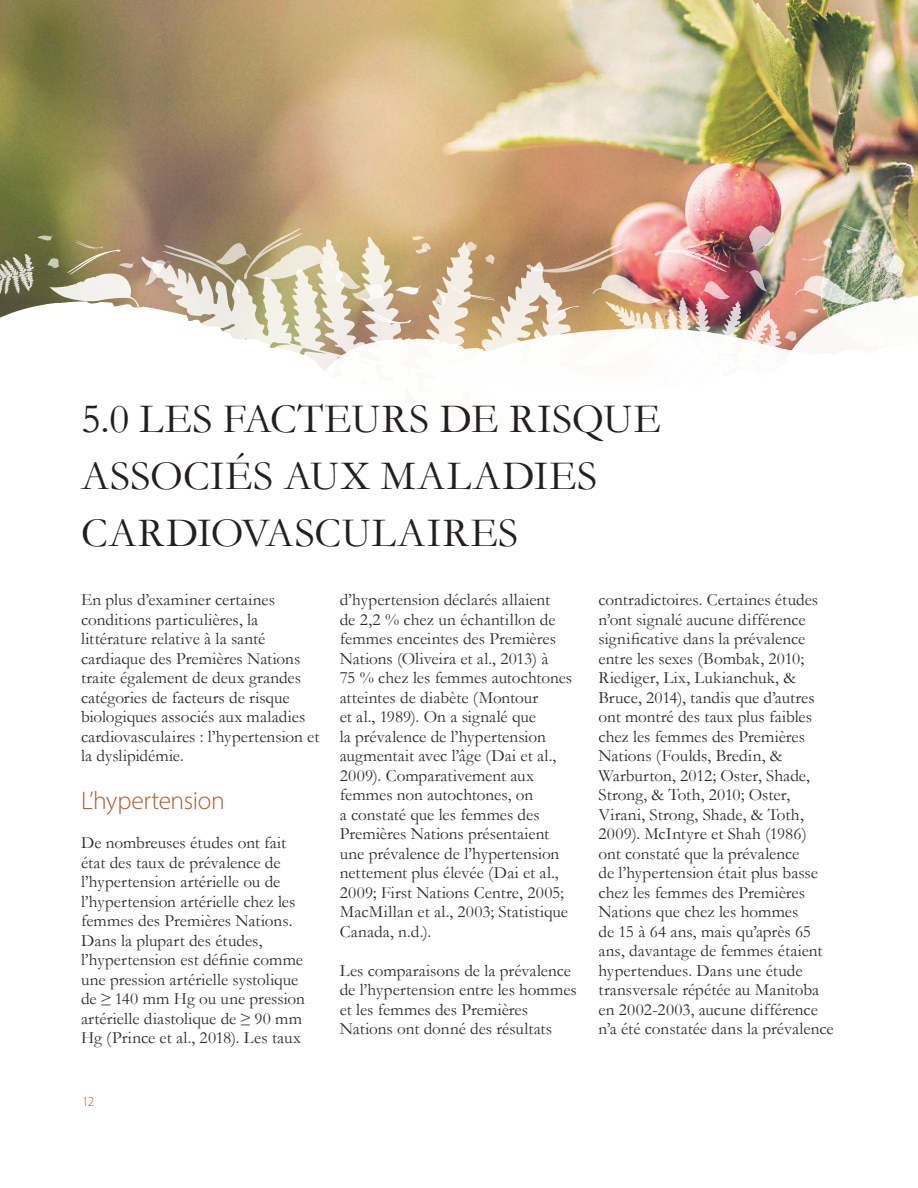
<style>
.page{position:relative;width:918px;height:1188px;background:#fff}
.page>*{position:absolute;margin:0;border:0;box-sizing:border-box;transform-origin:0 0}
.t1{font:42px/57px "Garamond";letter-spacing:.015em;color:#231f20}
.t2{font:300 25.5px "Myriad Pro";letter-spacing:-.015em;color:#ab5d33}
.t3{font:17.25px/19.5px "Garamond";color:#2e2b2c}
.t4{font:300 13.5px "Myriad Pro";color:#ab5d33}
.s1{font-family:"Times New Roman"}
</style>
<div class="page">
<img style="left:0;top:0;width:918px;height:301px">
<svg style="left:141px;top:235px;width:385px;height:136px"></svg>
<svg style="left:396px;top:285px;width:25px;height:10px"></svg>
<svg style="left:366px;top:310px;width:45px;height:14px"></svg>
<svg style="left:452px;top:287px;width:44px;height:13px"></svg>
<svg style="left:411px;top:235px;width:20px;height:19px"></svg>
<svg style="left:145px;top:228px;width:241px;height:75px;background:#c4b699"></svg>
<svg style="left:485px;top:255px;width:10px;height:9px"></svg>
<svg style="left:0;top:235px;width:139px;height:72px;background:#9c9575"></svg>
<img style="left:526px;top:223px;width:392px;height:128px">
<h1 class="t1" style="left:81px;top:390px;width:582px">5.0 LES FACTEURS DE RISQUE<br>ASSOCIÉS AUX MALADIES<br>CARDIOVASCULAIRES</h1>
<p class="t3" style="left:81px;top:590px;width:240px">En plus d’examiner certaines conditions particulières, la littérature relative à la santé cardiaque des Premières Nations traite également de deux grandes catégories de facteurs de risque biologiques associés aux maladies cardiovasculaires : l’hypertension et la dyslipidémie.</p>
<h2 class="t2" style="left:81px;top:785px;width:145px">L’hypertension</h2>
<p class="t3" style="left:81px;top:833px;width:225px">De nombreuses études ont fait état des taux de prévalence de l’hypertension artérielle ou de l’hypertension artérielle chez les femmes des Premières Nations.<br>Dans la plupart des études, l’hypertension est définie comme une pression artérielle systolique de <span class="s1">≥</span> 140 mm Hg ou une pression artérielle diastolique de <span class="s1">≥</span> 90 mm<br>Hg (Prince et al., 2018). Les taux</p>
<p class="t4" style="left:82px;top:1094px;width:14px">12</p>
<p class="t3" style="left:340px;top:590px;width:234px">d’hypertension déclarés allaient<br>de 2,2 % chez un échantillon de femmes enceintes des Premières<br>Nations (Oliveira et al., 2013) à<br>75 % chez les femmes autochtones atteintes de diabète (Montour<br>et al., 1989). On a signalé que<br>la prévalence de l’hypertension augmentait avec l’âge (Dai et al.,<br>2009). Comparativement aux femmes non autochtones, on<br>a constaté que les femmes des<br>Premières Nations présentaient une prévalence de l’hypertension nettement plus élevée (Dai et al.,<br>2009; First Nations Centre, 2005;<br>MacMillan et al., 2003; Statistique<br>Canada, n.d.).</p>
<p class="t3" style="left:340px;top:960px;width:239px">Les comparaisons de la prévalence de l’hypertension entre les hommes et les femmes des Premières<br>Nations ont donné des résultats</p>
<p class="t3" style="left:598px;top:590px;width:237px">contradictoires. Certaines études n’ont signalé aucune différence significative dans la prévalence entre les sexes (Bombak, 2010;<br>Riediger, Lix, Lukianchuk, &amp;<br>Bruce, 2014), tandis que d’autres ont montré des taux plus faibles chez les femmes des Premières<br>Nations (Foulds, Bredin, &amp;<br>Warburton, 2012; Oster, Shade,<br>Strong, &amp; Toth, 2010; Oster,<br>Virani, Strong, Shade, &amp; Toth,<br>2009). McIntyre et Shah (1986)<br>ont constaté que la prévalence<br>de l’hypertension était plus basse chez les femmes des Premières<br>Nations que chez les hommes<br>de 15 à 64 ans, mais qu’après 65 ans, davantage de femmes étaient hypertendues. Dans une étude transversale répétée au Manitoba en 2002-2003, aucune différence n’a été constatée dans la prévalence</p>
</div>
